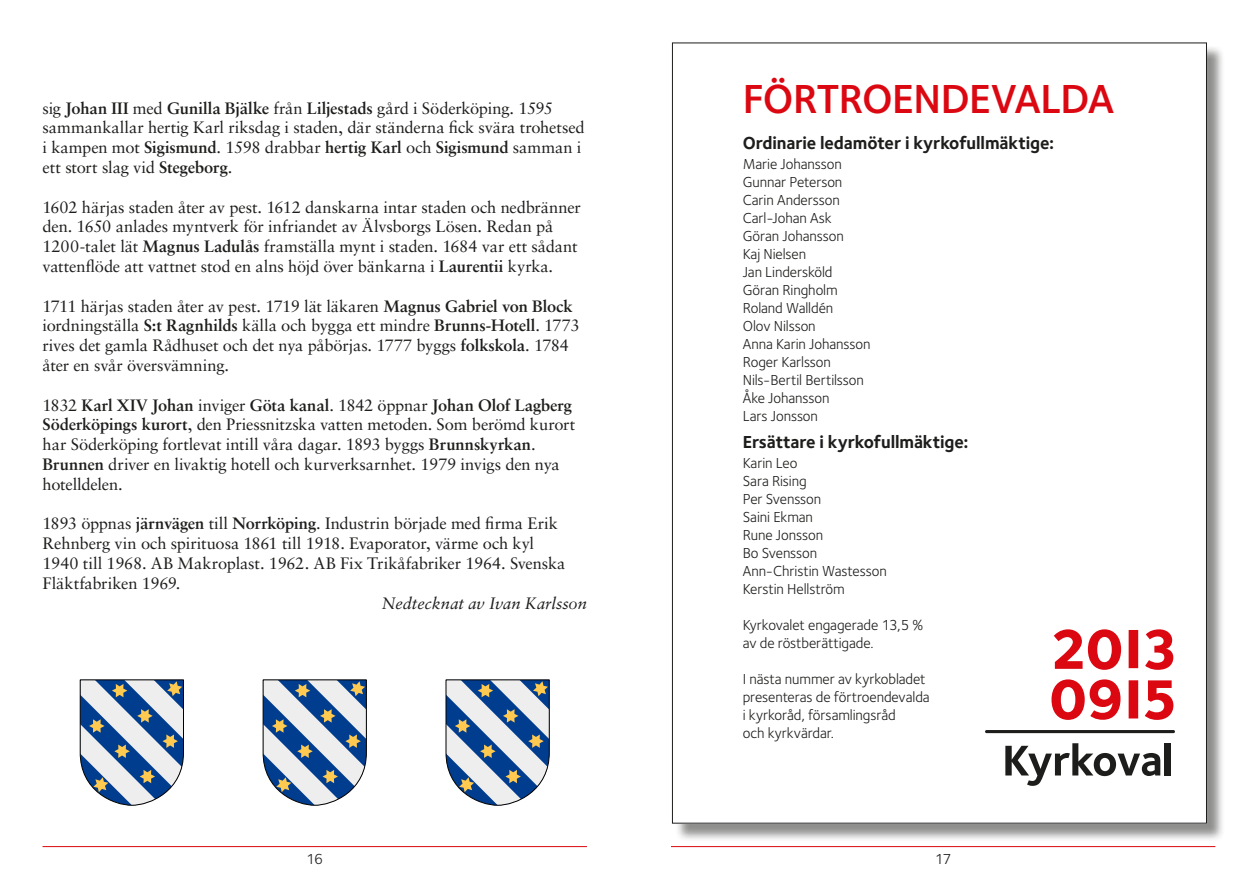
<style>
.page{position:relative;width:1259px;height:893px;background:#fff}
.page>*{position:absolute;margin:0;border:0;box-sizing:border-box;transform-origin:0 0}
.t1{font:600 42px "Foundry Sterling";letter-spacing:-.015em;color:#db0812}
.t2{font:700 18px "Foundry Sterling";letter-spacing:-.01em;color:#1d1d1b}
.t3{font:16.5px/19.8px "Sabon LT";letter-spacing:-.01em;color:#1d1d1b}
.t4{font:italic 16.5px "Sabon LT";letter-spacing:-.005em;color:#1d1d1b}
.t5{font:15px/18px "Foundry Sterling";letter-spacing:-.005em;color:#1d1d1b}
.s1{font-weight:700}
</style>
<div class="page">
<hr style="left:43px;top:846px;width:544px;height:1px;background:#db0812">
<hr style="left:671px;top:846px;width:544px;height:1px;background:#db0812">
<div style="left:674px;top:45px;width:551px;height:797px;background:#1d1d1b;opacity:.5"></div>
<div style="left:672px;top:43px;width:534px;height:780px;background:#fff"></div>
<svg style="left:1054px;top:629px;width:28px;height:40px"></svg>
<svg style="left:1088px;top:629px;width:33px;height:41px"></svg>
<div style="left:1128px;top:680px;width:10px;height:38px;background:#db0812"></div>
<div style="left:1128px;top:630px;width:10px;height:38px;background:#db0812"></div>
<svg style="left:1145px;top:629px;width:28px;height:41px"></svg>
<svg style="left:1051px;top:679px;width:69px;height:41px"></svg>
<svg style="left:1144px;top:680px;width:29px;height:40px"></svg>
<svg style="left:1005px;top:743px;width:155px;height:43px"></svg>
<div style="left:1164px;top:743px;width:6px;height:32px;background:#1d1d1b"></div>
<hr style="left:985px;top:730px;width:190px;height:3px;background:#1d1d1b;border-radius:2px">
<svg style="left:262px;top:679px;width:105px;height:127px;background:#92a6bd"></svg>
<svg style="left:80px;top:679px;width:104px;height:127px;background:#91a4bb"></svg>
<svg style="left:445px;top:679px;width:105px;height:127px;background:#92a5bc"></svg>
<p class="t3" style="left:43px;top:98px;width:544px">sig <span class="s1">Johan III</span> med <span class="s1">Gunilla Bjälke</span> från <span class="s1">Liljestads</span> gård i Söderköping. 1595 sammankallar hertig Karl riksdag i staden, där ständerna fick svära trohetsed i kampen mot <span class="s1">Sigismund</span>. 1598 drabbar <span class="s1">hertig Karl</span> och <span class="s1">Sigismund</span> samman i ett stort slag vid <span class="s1">Stegeborg</span>.</p>
<p class="t3" style="left:43px;top:197px;width:540px">1602 härjas staden åter av pest. 1612 danskarna intar staden och nedbränner den. 1650 anlades myntverk för infriandet av Älvsborgs Lösen. Redan på 1200-talet lät <span class="s1">Magnus Ladulås</span> framställa mynt i staden. 1684 var ett sådant vattenflöde att vattnet stod en alns höjd över bänkarna i <span class="s1">Laurentii</span> kyrka.</p>
<p class="t3" style="left:43px;top:296px;width:538px">1711 härjas staden åter av pest. 1719 lät läkaren <span class="s1">Magnus Gabriel von Block </span>iordningställa <span class="s1">S:t Ragnhilds</span> källa och bygga ett mindre <span class="s1">Brunns-Hotell</span>. 1773 rives det gamla Rådhuset och det nya påbörjas. 1777 byggs <span class="s1">folkskola</span>. 1784 åter en svår översvämning.</p>
<p class="t3" style="left:43px;top:395px;width:534px">1832 <span class="s1">Karl XIV Johan</span> inviger <span class="s1">Göta kanal</span>. 1842 öppnar <span class="s1">Johan Olof Lagberg Söderköpings kurort</span>, den Priessnitzska vatten metoden. Som berömd kurort har Söderköping fortlevat intill våra dagar. 1893 byggs <span class="s1">Brunnskyrkan</span>.<br><span class="s1">Brunnen</span> driver en livaktig hotell och kurverksarnhet. 1979 invigs den nya hotelldelen.</p>
<p class="t3" style="left:43px;top:514px;width:524px">1893 öppnas <span class="s1">järnvägen</span> till <span class="s1">Norrköping</span>. Industrin började med firma Erik Rehnberg vin och spirituosa 1861 till 1918. Evaporator, värme och kyl 1940 till 1968. AB Makroplast. 1962. AB Fix Trikåfabriker 1964. Svenska Fläktfabriken 1969.</p>
<p class="t4" style="left:382px;top:593px;width:206px">Nedtecknat av Ivan Karlsson</p>
<h1 class="t1" style="left:742px;top:74px;width:373px">FÖRTROENDEVALDA</h1>
<p class="t2" style="left:742px;top:133px;width:313px">Ordinarie ledamöter i kyrkofullmäktige:</p>
<p class="t5" style="left:742px;top:155px;width:129px">Marie Johansson<br>Gunnar Peterson<br>Carin Andersson<br>Carl-Johan Ask<br>Göran Johansson<br>Kaj Nielsen<br>Jan Lindersköld<br>Göran Ringholm<br>Roland Walldén<br>Olov Nilsson<br>Anna Karin Johansson<br>Roger Karlsson<br>Nils-Bertil Bertilsson<br>Åke Johansson<br>Lars Jonsson</p>
<p class="t2" style="left:742px;top:431px;width:227px">Ersättare i kyrkofullmäktige:</p>
<p class="t5" style="left:742px;top:454px;width:145px">Karin Leo<br>Sara Rising<br>Per Svensson<br>Saini Ekman<br>Rune Jonsson<br>Bo Svensson<br>Ann-Christin Wastesson<br>Kerstin Hellström</p>
<p class="t5" style="left:742px;top:616px;width:182px">Kyrkovalet engagerade 13,5 % av de röstberättigade.</p>
<p class="t5" style="left:742px;top:670px;width:188px">I nästa nummer av kyrkobladet presenteras de förtroendevalda i kyrkoråd, församlingsråd<br>och kyrkvärdar.</p>
<p class="t5" style="left:306px;top:850px;width:18px">16</p>
<p class="t5" style="left:935px;top:850px;width:18px">17</p>
</div>
